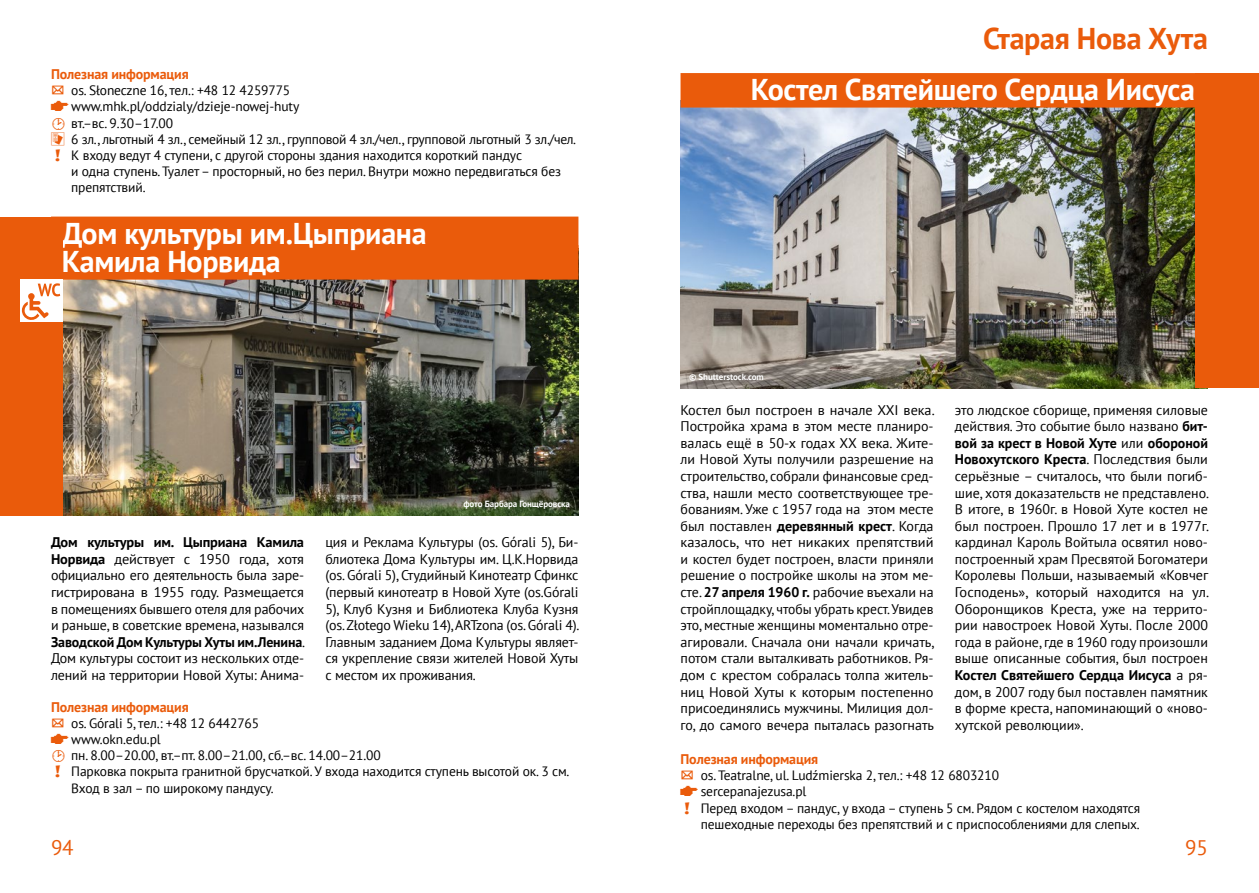
<style>
.page{position:relative;width:1259px;height:893px;background:#fff}
.page>*{position:absolute;margin:0;border:0;box-sizing:border-box;transform-origin:0 0}
.t1{font:700 30px/28.5px "PT Sans";letter-spacing:-.01em;color:#fff}
.t2{font:700 30px "PT Sans";letter-spacing:-.01em;color:#ea5b0b}
.t3{font:21px "PT Sans";color:#ea5b0b}
.t4{font:13.95px/16.6px "PT Sans";letter-spacing:-.01em;color:#000;text-align:justify}
.t5{font:700 13.95px "PT Sans";letter-spacing:-.01em;color:#ea5b0b}
.t6{font:13.5px/16.2px "PT Sans";letter-spacing:-.01em;color:#000}
.t7{font:700 9px "PT Sans";letter-spacing:-.01em;color:#fff}
.s1{font-family:"ikonki";color:#ea5b0b}
.s2{font-family:"Bezdroza";color:#ea5b0b}
.s3{font-weight:700}
</style>
<div class="page">
<img style="left:680px;top:108px;width:515px;height:280px">
<img style="left:62px;top:280px;width:516px;height:236px">
<div style="left:680px;top:73px;width:528px;height:35px;background:#ea5b0b"></div>
<div style="left:1195px;top:73px;width:64px;height:315px;background:#ea5b0b"></div>
<div style="left:51px;top:217px;width:527px;height:34px;background:#ea5b0b"></div>
<div style="left:51px;top:245px;width:527px;height:35px;background:#ea5b0b"></div>
<div style="left:0;top:217px;width:62px;height:299px;background:#ea5b0b"></div>
<div style="left:20px;top:280px;width:42px;height:42px;background:#fff"></div>
<svg style="left:22px;top:283px;width:38px;height:37px"></svg>
<p class="t5" style="left:51px;top:65px;width:139px">Полезная информация</p>
<p class="t6" style="left:51px;top:82px;width:250px"><sup>'</sup> os. Słoneczne 16, тeл.: +48 12 4259775 <span class="s1">°</span> www.mhk.pl/oddzialy/dzieje-nowej-huty <span class="s2">›</span> вт.–вс. 9.30–17.00</p>
<p class="t6" style="left:71px;top:131px;width:506px">6 зл., льготный 4 зл., семейный 12 зл., групповой 4 зл./чел., групповой льготный 3 зл./чел.<br>К входу ведут 4 ступени, с другой стороны здания находится короткий пандус<br>и одна ступень. Туалет – просторный, но без перил. Внутри можно передвигаться без препятствий.</p>
<h1 class="t1" style="left:62px;top:218px;width:366px">Дом культуры им.Цыприана<br>Камила Норвида</h1>
<p class="t7" style="left:463px;top:497px;width:108px">фото Барбара Гонщёровска</p>
<p class="t4" style="left:51px;top:534px;width:256px"><span class="s3">Дом культуры им. Цыприана Камила Норвида</span> действует с 1950 года, хотя официально его деятельность была заре&shy;гистрирована в 1955 году. Размещается в помещениях бывшего отеля для рабочих и раньше, в советские времена, назывался <span class="s3">Заводской Дом Культуры Хуты им.Ленина</span>.<br>Дом культуры состоит из нескольких отде&shy;лений на территории Новой Хуты: Анима-</p>
<p class="t4" style="left:325px;top:534px;width:256px">ция и Реклама Культуры (os. Górali 5), Би&shy;блиотека Дома Культуры им. Ц.К.Норвида (os. Górali 5), Студийный Кинотеатр Сфинкс (первый кинотеатр в Новой Хуте (os.Górali 5), Клуб Кузня и Библиотека Клуба Кузня (os. Złotego Wieku 14), ARTzona (os. Górali 4).<br>Главным заданием Дома Культуры являет&shy;ся укрепление связи жителей Новой Хуты с местом их проживания.</p>
<p class="t5" style="left:51px;top:697px;width:139px">Полезная информация</p>
<p class="t6" style="left:51px;top:715px;width:210px"><sup>'</sup> os. Górali 5, тeл.: +48 12 6442765</p>
<p class="t6" style="left:51px;top:731px;width:111px"><span class="s1">°</span> www.okn.edu.pl</p>
<p class="t6" style="left:51px;top:747px;width:331px"><span class="s2">›</span> пн. 8.00–20.00, вт.–пт. 8.00–21.00, сб.–вс. 14.00–21.00</p>
<p class="t6" style="left:71px;top:763px;width:500px">Парковка покрыта гранитной брусчаткой. У входа находится ступень высотой ок. 3 см.</p>
<p class="t6" style="left:71px;top:779px;width:204px">Вход в зал – по широкому пандусу.</p>
<h1 class="t2" style="left:983px;top:19px;width:226px">Старая Нова Хута</h1>
<h1 class="t1" style="left:751px;top:75px;width:446px">Koстел Святейшего Сердца Иисуса</h1>
<p class="t7" style="left:689px;top:371px;width:76px">© Shutterstock.com</p>
<p class="t4" style="left:680px;top:401px;width:256px">Костел был построен в начале XXI века.<br>Постройка храма в этом месте планиро&shy;валась ещё в 50-х годах ХХ века. Жите&shy;ли Новой Хуты получили разрешение на строительство, собрали финансовые сред&shy;ства, нашли место соответствующее тре&shy;бованиям. Уже с 1957 года на этом месте был поставлен <span class="s3">деревянный крест</span>. Когда казалось, что нет никаких препятствий и костел будет построен, власти приняли решение о постройке школы на этом ме&shy;сте. <span class="s3">27 апреля 1960 г.</span> рабочие въехали на стройплощадку, чтобы убрать крест. Увидев это, местные женщины моментально отре&shy;агировали. Сначала они начали кричать, потом стали выталкивать работников. Ря&shy;дом с крестом собралась толпа житель&shy;ниц Новой Хуты к которым постепенно присоединялись мужчины. Милиция дол&shy;го, до самого вечера пыталась разогнать</p>
<p class="t4" style="left:955px;top:401px;width:256px">это людское сборище, применяя силовые действия. Это событие было названо <span class="s3">бит&shy;вой за крест в Новой Хуте</span> или <span class="s3">обороной Новохутского Креста</span>. Последствия были серьёзные – считалось, что были погиб&shy;шие, хотя доказательств не представлено.<br>В итоге, в 1960г. в Новой Хуте костел не был построен. Прошло 17 лет и в 1977г. кардинал Кароль Войтыла освятил ново&shy;построенный храм Пресвятой Богоматери Королевы Польши, называемый «Ковчег Господень», который находится на ул.<br>Оборонщиков Креста, уже на террито&shy;рии навостроек Новой Хуты. После 2000 года в районе, где в 1960 году произошли выше описанные события, был построен <span class="s3">Koстел Святейшего Сердца Иисуса</span> а ря&shy;дом, в 2007 году был поставлен памятник в форме креста, напоминающий о «ново&shy;хутской революции».</p>
<p class="t5" style="left:680px;top:750px;width:139px">Полезная информация</p>
<p class="t6" style="left:680px;top:767px;width:320px"><sup>'</sup> os. Teatralne, ul. Ludźmierska 2, тeл.: +48 12 6803210 <span class="s1">°</span> sercepanajezusa.pl</p>
<p class="t6" style="left:701px;top:799px;width:441px">Перед входом – пандус, у входа – ступень 5 см. Рядом с костелом находятся пешеходные переходы без препятствий и с приспособлениями для слепых.</p>
<h2 class="t3" style="left:51px;top:834px;width:24px">94</h2>
<h2 class="t3" style="left:1185px;top:834px;width:24px">95</h2>
</div>
